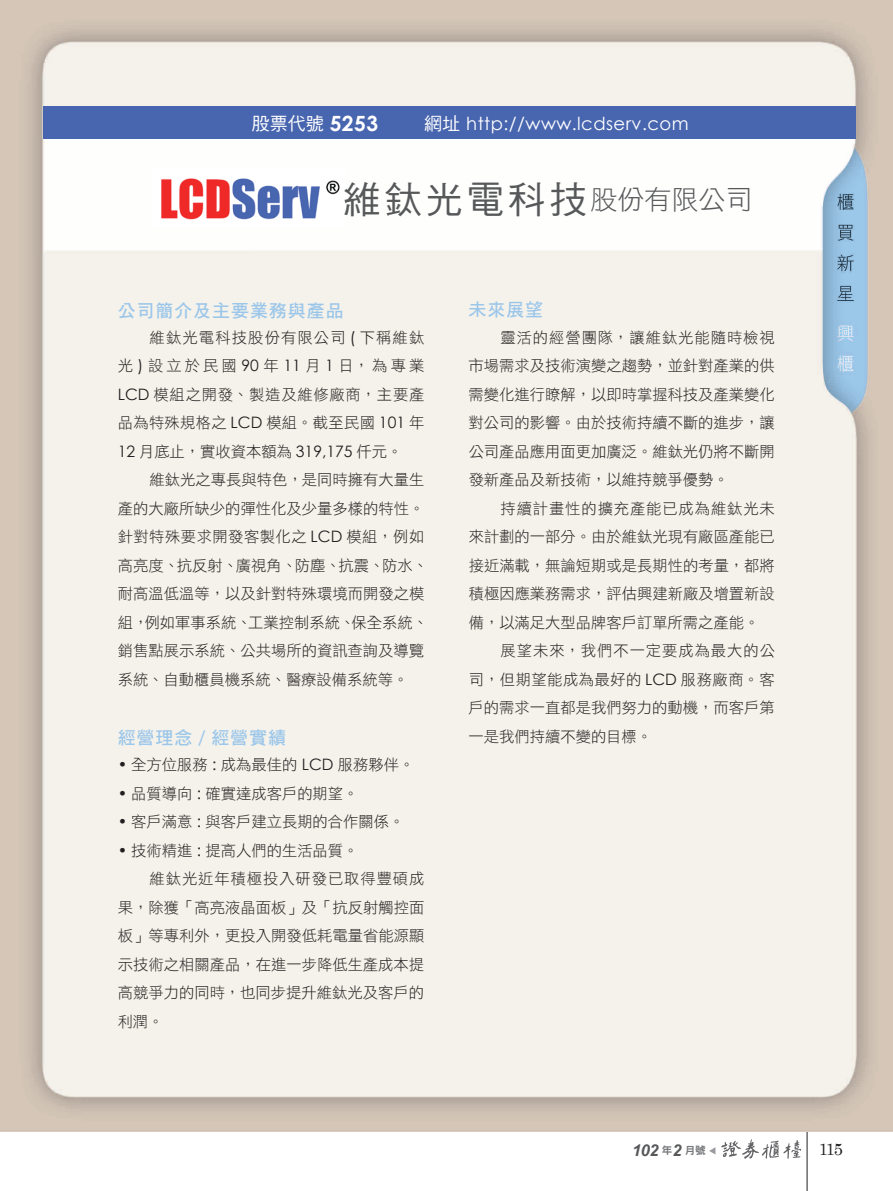
<style>
.page{position:relative;width:893px;height:1191px;background:#fff}
.page>*{position:absolute;margin:0;border:0;box-sizing:border-box;transform-origin:0 0}
.t1{font:37.5px "DF Hei Std W5";letter-spacing:.1em;color:#57585a}
.t2{font:18px "DF Hei Std W7";letter-spacing:.05em;color:#9bc6ea}
.t3{font:18px "Century Gothic";letter-spacing:.025em;color:#fff}
.t4{font:18px "DF Hei Std W5";color:#fff}
.t5{font:16.5px "Century";color:#231f20}
.t6{font:italic 700 16.35px "Arial";color:#57585a}
.t7{font:15.3px/28.5px "DF Hei Std W3";color:#231f20;text-align:justify}
.t8{font:15.3px "DF Hei Std W3";letter-spacing:.06em;color:#231f20}
.s1{font-family:"Century Gothic";font-weight:700;font-size:21px}
.s2{font-family:"DF Hei Std W5"}
.s3{font-family:"DF Hei Std W3";font-size:27px}
.s4{font-family:"Century Gothic";font-size:15.75px}
.s5{font-family:"Century Gothic";font-size:18.6px}
.s6{font-family:"DF Hei Std W9";font-weight:400;font-style:normal;font-size:10.5px;color:#76787b}
</style>
<div class="page">
<hr style="left:807px;top:1131px;width:1px;height:60px;background:#231f20">
<svg style="left:721px;top:1139px;width:80px;height:19px"></svg>
<svg style="left:709px;top:1147px;width:6px;height:7px"></svg>
<img style="left:0;top:0;width:893px;height:1131px">
<div style="left:43px;top:106px;width:812px;height:33px;background:#4865af"></div>
<img style="left:152px;top:170px;width:193px;height:57px">
<p class="t4" style="left:252px;top:113px;width:128px">股票代號 <span class="s1">5253</span></p>
<p class="t3" style="left:424px;top:111px;width:266px"><span class="s2">網址</span> http://www.lcdserv.com</p>
<h1 class="t1" style="left:343px;top:179px;width:411px">維鈦光電科技<span class="s3">股份有限公司</span></h1>
<p class="t2" style="left:118px;top:300px;width:227px">公司簡介及主要業務與產品</p>
<p class="t7" style="left:118px;top:323px;width:308px;text-indent:32px">維鈦光電科技股份有限公司 <span class="s4">(</span> 下稱維鈦光<span class="s4">)</span>設立於民國<span class="s4">90</span>年<span class="s4">11</span>月<span class="s4">1</span>日，為專業<span class="s4">LCD</span> 模組之開發、製造及維修廠商，主要產品為特殊規格之 <span class="s4">LCD</span> 模組。截至民國 <span class="s4">101</span> 年<span class="s4">12</span> 月底止，實收資本額為 <span class="s4">319,175</span> 仟元。</p>
<p class="t7" style="left:118px;top:465px;width:312px;text-align:left;text-indent:32px">維鈦光之專長與特色，是同時擁有大量生產的大廠所缺少的彈性化及少量多樣的特性。針對特殊要求開發客製化之 <span class="s4">LCD</span> 模組，例如高亮度、抗反射、廣視角、防塵、抗震、防水、耐高溫低溫等，以及針對特殊環境而開發之模組，例如軍事系統、工業控制系統、保全系統、銷售點展示系統、公共場所的資訊查詢及導覽系統、自動櫃員機系統、醫療設備系統等。</p>
<p class="t2" style="left:118px;top:728px;width:170px">經營理念 <span class="s5">/</span> 經營實績</p>
<p class="t7" style="left:118px;top:750px;width:298px"><span class="s4">•</span> 全方位服務 <span class="s4">:</span> 成為最佳的 <span class="s4">LCD</span> 服務夥伴。</p>
<p class="t7" style="left:118px;top:779px;width:242px"><span class="s4">•</span> 品質導向 <span class="s4">:</span> 確實達成客戶的期望。</p>
<p class="t7" style="left:118px;top:807px;width:288px"><span class="s4">•</span> 客戶滿意 <span class="s4">:</span> 與客戶建立長期的合作關係。</p>
<p class="t7" style="left:118px;top:836px;width:242px"><span class="s4">•</span> 技術精進 <span class="s4">:</span> 提高人們的生活品質。</p>
<p class="t8" style="left:150px;top:870px;width:276px">維鈦光近年積極投入研發已取得豐碩成</p>
<p class="t7" style="left:118px;top:893px;width:308px">果，除獲「高亮液晶面板」及「抗反射觸控面</p>
<p class="t7" style="left:118px;top:921px;width:308px">板」等專利外，更投入開發低耗電量省能源顯</p>
<p class="t7" style="left:118px;top:950px;width:308px">示技術之相關產品，在進一步降低生產成本提</p>
<p class="t7" style="left:118px;top:978px;width:308px">高競爭力的同時，也同步提升維鈦光及客戶的</p>
<p class="t7" style="left:118px;top:1007px;width:47px">利潤。</p>
<p class="t2" style="left:469px;top:300px;width:76px">未來展望</p>
<p class="t7" style="left:469px;top:322px;width:308px;text-indent:32px">靈活的經營團隊，讓維鈦光能隨時檢視市場需求及技術演變之趨勢，並針對產業的供需變化進行瞭解，以即時掌握科技及產業變化對公司的影響。由於技術持續不斷的進步，讓公司產品應用面更加廣泛。維鈦光仍將不斷開發新產品及新技術，以維持競爭優勢。</p>
<p class="t7" style="left:469px;top:493px;width:308px;text-indent:32px">持續計畫性的擴充產能已成為維鈦光未來計劃的一部分。由於維鈦光現有廠區產能已接近滿載，無論短期或是長期性的考量，都將積極因應業務需求，評估興建新廠及增置新設備，以滿足大型品牌客戶訂單所需之產能。</p>
<p class="t7" style="left:469px;top:636px;width:308px;text-indent:32px">展望未來，我們不一定要成為最大的公司，但期望能成為最好的 <span class="s4">LCD</span> 服務廠商。客戶的需求一直都是我們努力的動機，而客戶第一是我們持續不變的目標。</p>
<p class="t6" style="left:632px;top:1139px;width:75px">102 <span class="s6">年</span>2 <span class="s6">月號</span></p>
<p class="t5" style="left:819px;top:1135px;width:26px">115</p>
</div>
